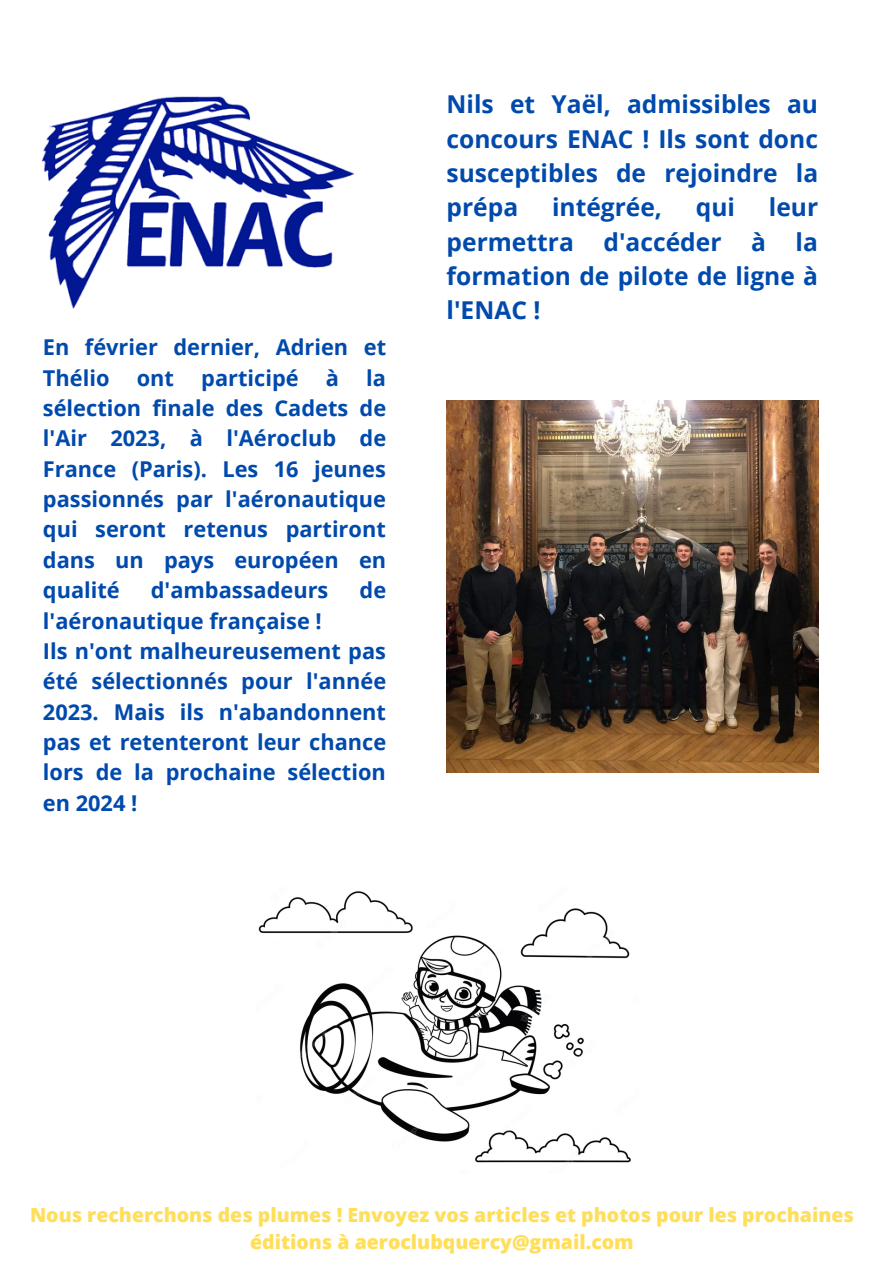
<style>
.page{position:relative;width:893px;height:1263px;background:#fff}
.page>*{position:absolute;margin:0;border:0;box-sizing:border-box;transform-origin:0 0}
.t1{font:700 24.6px/34.3px "Open Sans";color:#004aad;text-align:justify}
.t2{font:700 21.83px/30.4px "Open Sans";color:#004aad}
.t3{font:800 19.5px/27px "Open Sans";color:#ffde59;text-align:center}
</style>
<div class="page">
<img style="left:43px;top:96px;width:312px;height:213px">
<img style="left:446px;top:400px;width:372px;height:372px">
<img style="left:258px;top:891px;width:373px;height:272px">
<p class="t2" style="left:43px;top:331px;width:345px">En février dernier, Adrien et<br>Thélio ont participé</p>
<p class="t2" style="left:43px;top:362px;width:345px;text-align:justify;text-indent:283px">à la sélection finale des Cadets de l'Air 2023, à l'Aéroclub de France (Paris). Les 16 jeunes passionnés par l'aéronautique qui seront retenus partiront dans un pays européen en qualité</p>
<p class="t2" style="left:151px;top:574px;width:179px">d'ambassadeurs</p>
<p class="t2" style="left:359px;top:574px;width:28px">de</p>
<p class="t2" style="left:43px;top:605px;width:345px">l'aéronautique française !<br>Ils n'ont malheureusement pas été sélectionnés pour l'année<br>2023. Mais ils n'abandonnent pas et retenteront leur chance lors de la prochaine sélection en 2024 !</p>
<p class="t1" style="left:446px;top:87px;width:373px">Nils et Yaël, admissibles au concours ENAC ! Ils sont donc susceptibles de rejoindre la prépa</p>
<p class="t1" style="left:552px;top:189px;width:112px">intégrée,</p>
<p class="t1" style="left:696px;top:189px;width:41px">qui</p>
<p class="t1" style="left:446px;top:189px;width:373px;text-indent:322px">leur permettra d'accéder à la formation de pilote de ligne à l'ENAC !</p>
<p class="t3" style="left:30px;top:1201px;width:825px">Nous recherchons des plumes ! Envoyez vos articles et photos pour les prochaines éditions à aeroclubquercy@gmail.com</p>
</div>
